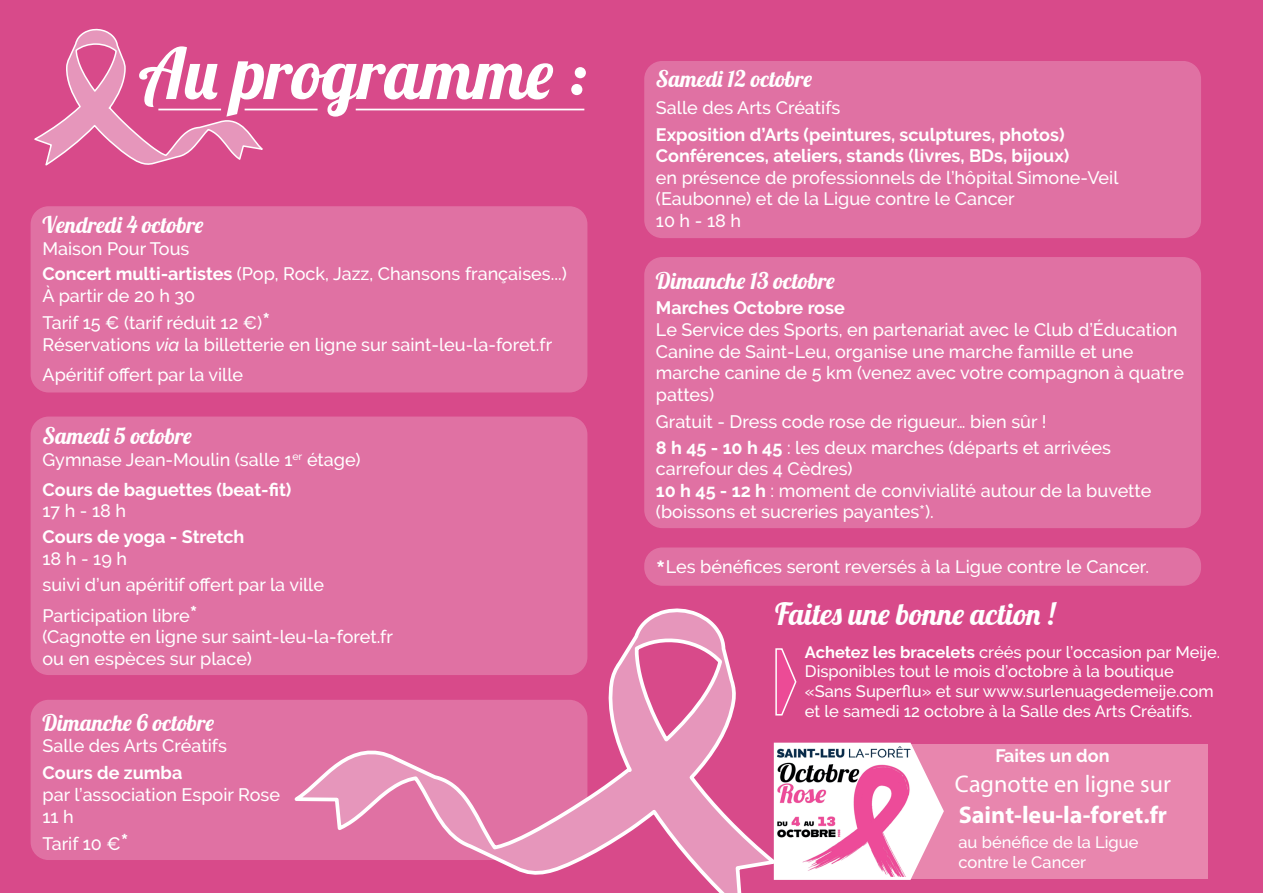
<style>
.page{position:relative;width:1263px;height:893px;background:#d84a8a}
.page>*{position:absolute;margin:0;border:0;box-sizing:border-box;transform-origin:0 0}
.t1{font:70.2px "Lobster";color:#fff}
.t2{font:30px "Lobster";color:#fff}
.t3{font:700 24.15px "Myriad Pro";color:#fff}
.t4{font:24.15px "Myriad Pro";color:#fff}
.t5{font:22.5px "Lobster";color:#fff}
.t6{font:500 18px/21.6px "Raleway";color:#fff}
.t7{font:700 18px/21.6px "Raleway";color:#fff}
.t8{font:500 16.5px/19.8px "Raleway";color:#fff}
.s1{font-weight:700}
.s2{font-weight:700;font-size:22.5px}
.s3{font-style:italic}
.s4{font-weight:700;font-size:28.5px}
</style>
<div class="page">
<div style="left:644px;top:61px;width:557px;height:177px;background:#e071a3;border-radius:18px"></div>
<div style="left:31px;top:206px;width:556px;height:186px;background:#e071a3;border-radius:18px"></div>
<div style="left:31px;top:417px;width:556px;height:258px;background:#e071a3;border-radius:18px"></div>
<div style="left:31px;top:700px;width:556px;height:160px;background:#e071a3;border-radius:18px"></div>
<div style="left:644px;top:257px;width:557px;height:271px;background:#e071a3;border-radius:18px"></div>
<div style="left:644px;top:547px;width:557px;height:39px;background:#e071a3;border-radius:18px"></div>
<svg style="left:34px;top:28px;width:233px;height:138px"></svg>
<svg style="left:294px;top:605px;width:478px;height:288px"></svg>
<hr style="left:245px;top:109px;width:73px;height:1px;background:#fff">
<hr style="left:158px;top:109px;width:63px;height:1px;background:#fff">
<hr style="left:356px;top:109px;width:228px;height:1px;background:#fff">
<svg style="left:775px;top:648px;width:22px;height:68px"></svg>
<div style="left:908px;top:744px;width:299px;height:134px;background:#e886ae"></div>
<svg style="left:772px;top:742px;width:173px;height:138px;background:#e8bcd1"></svg>
<h1 class="t1" style="left:138px;top:29px;width:450px">Au programme :</h1>
<p class="t5" style="left:43px;top:210px;width:163px">Vendredi 4 octobre</p>
<p class="t6" style="left:43px;top:235px;width:526px;line-height:25.8px">Maison Pour Tous<br><span class="s1">Concert multi-artistes</span> (Pop, Rock, Jazz, Chansons françaises...)</p>
<p class="t6" style="left:43px;top:282px;width:229px;line-height:27px">À partir de 20 h 30<br>Tarif 15 € (tarif réduit 12 €)<span class="s2">*</span></p>
<p class="t6" style="left:43px;top:329px;width:511px;line-height:30.2px">Réservations <span class="s3">via</span> la billetterie en ligne sur saint-leu-la-foret.fr<br>Apéritif offert par la ville</p>
<p class="t5" style="left:43px;top:421px;width:151px">Samedi 5 octobre</p>
<p class="t6" style="left:43px;top:444px;width:319px;line-height:30.2px">Gymnase Jean-Moulin (salle 1<sup>er</sup> étage)<br><span class="s1">Cours de baguettes (beat-fit)</span></p>
<p class="t6" style="left:43px;top:500px;width:85px">17 h - 18 h</p>
<p class="t7" style="left:43px;top:526px;width:203px">Cours de yoga - Stretch</p>
<p class="t6" style="left:43px;top:545px;width:283px;line-height:25.8px">18 h - 19 h<br>suivi d’un apéritif offert par la ville</p>
<p class="t6" style="left:43px;top:605px;width:352px">Participation libre<span class="s2">*<br></span>(Cagnotte en ligne sur saint-leu-la-foret.fr ou en espèces sur place)</p>
<p class="t5" style="left:43px;top:708px;width:173px">Dimanche 6 octobre</p>
<p class="t6" style="left:43px;top:735px;width:186px">Salle des Arts Créatifs</p>
<p class="t7" style="left:43px;top:762px;width:141px">Cours de zumba</p>
<p class="t6" style="left:43px;top:784px;width:239px">par l’association Espoir Rose<br>11 h</p>
<p class="t6" style="left:43px;top:832px;width:87px">Tarif 10 €<span class="s2">*</span></p>
<p class="t5" style="left:656px;top:64px;width:158px">Samedi 12 octobre</p>
<p class="t6" style="left:656px;top:97px;width:186px">Salle des Arts Créatifs</p>
<p class="t7" style="left:656px;top:124px;width:415px">Exposition d’Arts (peintures, sculptures, photos)<br>Conférences, ateliers, stands (livres, BDs, bijoux)</p>
<p class="t6" style="left:656px;top:167px;width:464px">en présence de professionnels de l’hôpital Simone-Veil (Eaubonne) et de la Ligue contre le Cancer<br>10 h - 18 h</p>
<p class="t5" style="left:656px;top:266px;width:181px">Dimanche 13 octobre</p>
<p class="t7" style="left:656px;top:297px;width:190px">Marches Octobre rose</p>
<p class="t6" style="left:656px;top:319px;width:529px">Le Service des Sports, en partenariat avec le Club d’Éducation Canine de Saint-Leu, organise une marche famille et une marche canine de 5 km (venez avec votre compagnon à quatre pattes)</p>
<p class="t6" style="left:656px;top:409px;width:456px;line-height:25.8px">Gratuit - Dress code rose de rigueur… bien sûr !<br><span class="s1">8 h 45 - 10 h 45</span> : les deux marches (départs et arrivées</p>
<p class="t6" style="left:656px;top:458px;width:497px">carrefour des 4 Cèdres)<br><span class="s1">10 h 45 - 12 h</span> : moment de convivialité autour de la buvette (boissons et sucreries payantes*).</p>
<p class="t6" style="left:656px;top:556px;width:495px"><span class="s4">*</span>Les bénéfices seront reversés à la Ligue contre le Cancer.</p>
<h2 class="t2" style="left:775px;top:595px;width:281px">Faites une bonne action !</h2>
<p class="t8" style="left:805px;top:642px;width:417px"><span class="s1">Achetez les bracelets</span> créés pour l’occasion par Meije.<br>Disponibles tout le mois d’octobre à la boutique «Sans Superflu» et sur www.surlenuagedemeije.com et le samedi 12 octobre à la Salle des Arts Créatifs.</p>
<p class="t7" style="left:995px;top:745px;width:116px">Faites un don</p>
<h3 class="t4" style="left:955px;top:769px;width:217px">Cagnotte en ligne sur</h3>
<h3 class="t3" style="left:959px;top:799px;width:210px">Saint-leu-la-foret.fr</h3>
<p class="t8" style="left:958px;top:832px;width:182px">au bénéfice de la Ligue contre le Cancer</p>
</div>
